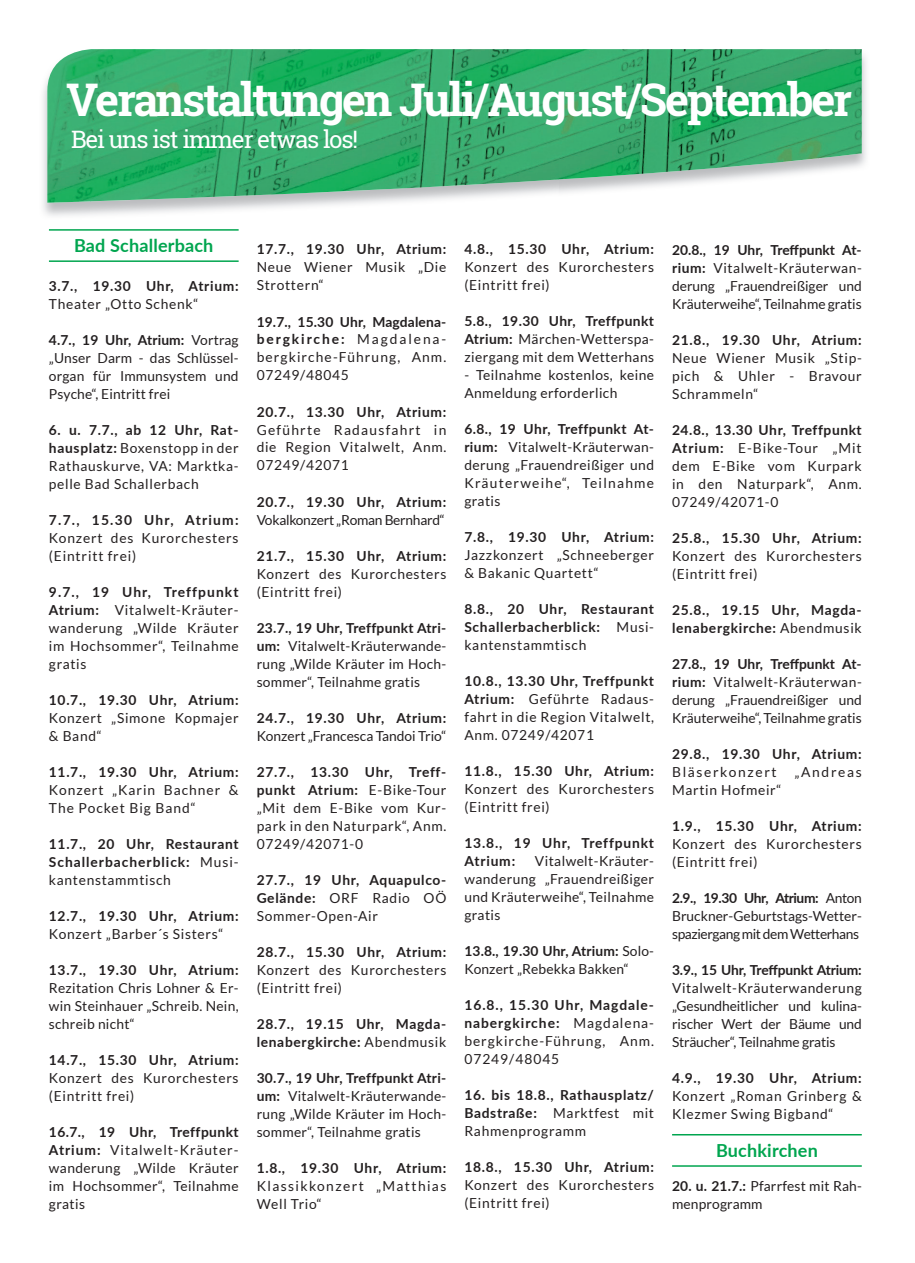
<style>
.page{position:relative;width:915px;height:1263px;background:#fff}
.page>*{position:absolute;margin:0;border:0;box-sizing:border-box;transform-origin:0 0}
.t1{font:700 45px "Roboto Slab";letter-spacing:-.05em;color:#fff}
.t2{font:24px "Roboto Slab";letter-spacing:-.05em;color:#fff}
.t3{font:700 18px "Lato";letter-spacing:.01em;color:#00a54f}
.t4{font:13.8px/18px "Lato";letter-spacing:.05em;color:#231f20;text-align:justify}
.t5{font:700 13.8px/18px "Lato";letter-spacing:.05em;color:#231f20;text-align:justify}
.t6{font:13.8px/18px "Lato";letter-spacing:.01em;color:#231f20}
.t7{font:13.8px/18px "Lato";letter-spacing:.03em;color:#231f20}
.t8{font:13.8px/18px "Lato";letter-spacing:.07em;color:#231f20}
.t9{font:13.8px/18px "Lato";letter-spacing:.1em;color:#231f20}
.t10{font:13.8px "Lato";color:#231f20}
.t11{font:700 13.8px "Lato";letter-spacing:-.01em;color:#231f20}
.t12{font:13.8px "Lato";letter-spacing:-.02em;color:#231f20}
.t13{font:700 13.8px "Lato";letter-spacing:.09em;color:#231f20}
.t14{font:13.8px "Lato";letter-spacing:.12em;color:#231f20}
.s1{font-weight:700}
.s2{font-weight:400}
</style>
<div class="page">
<img style="left:861px;top:49px;width:5px;height:117px">
<img style="left:47px;top:49px;width:814px;height:154px">
<hr style="left:49px;top:229px;width:189px;height:2px;background:#00a54f">
<hr style="left:49px;top:260px;width:189px;height:2px;background:#00a54f">
<hr style="left:671px;top:1134px;width:190px;height:1px;background:#00a54f">
<hr style="left:671px;top:1165px;width:190px;height:2px;background:#00a54f">
<h1 class="t1" style="left:66px;top:69px;width:787px">Veranstaltungen Juli/August/September</h1>
<h2 class="t2" style="left:71px;top:122px;width:288px">Bei uns ist immer etwas los!</h2>
<h3 class="t3" style="left:74px;top:232px;width:141px">Bad Schallerbach</h3>
<p class="t5" style="left:49px;top:276px;width:191px">3.7., 19.30 Uhr, Atrium:</p>
<p class="t4" style="left:49px;top:294px;width:151px">Theater „Otto Schenk“</p>
<p class="t4" style="left:49px;top:330px;width:191px"><span class="s1">4.7., 19 Uhr, Atrium:</span> Vortrag „Unser Darm - das Schlüssel&shy;organ für Immunsystem und Psyche“, Eintritt frei</p>
<p class="t4" style="left:49px;top:420px;width:191px"><span class="s1">6. u. 7.7., ab 12 Uhr, Rat&shy;hausplatz:</span> Boxenstopp in der Rathauskurve, VA: Marktka&shy;pelle Bad Schallerbach</p>
<p class="t13" style="left:49px;top:509px;width:191px">7.7., 15.30 Uhr, Atrium:</p>
<p class="t4" style="left:49px;top:528px;width:191px">Konzert des Kurorchesters (Eintritt frei)</p>
<p class="t4" style="left:49px;top:582px;width:191px"><span class="s1">9.7., 19 Uhr, Treffpunkt Atrium:</span> Vitalwelt-Kräuter&shy;wanderung „Wilde Kräuter im Hochsommer“, Teilnahme gratis</p>
<p class="t5" style="left:49px;top:690px;width:191px">10.7., 19.30 Uhr, Atrium:</p>
<p class="t4" style="left:49px;top:708px;width:191px">Konzert „Simone Kopmajer &amp; Band“</p>
<p class="t5" style="left:49px;top:762px;width:191px">11.7., 19.30 Uhr, Atrium:</p>
<p class="t8" style="left:49px;top:780px;width:191px">Konzert „Karin Bachner &amp;<br>The Pocket Big Band“</p>
<p class="t5" style="left:49px;top:834px;width:191px">11.7., 20 Uhr, Restaurant Schallerbacherblick: <span class="s2">Musi&shy;kantenstammtisch</span></p>
<p class="t5" style="left:49px;top:906px;width:191px">12.7., 19.30 Uhr, Atrium:</p>
<p class="t4" style="left:49px;top:924px;width:176px">Konzert „Barber´s Sisters“</p>
<p class="t5" style="left:49px;top:960px;width:191px">13.7., 19.30 Uhr, Atrium:</p>
<p class="t4" style="left:49px;top:978px;width:191px">Rezitation Chris Lohner &amp; Er&shy;win Steinhauer „Schreib. Nein, schreib nicht“</p>
<p class="t5" style="left:49px;top:1050px;width:191px">14.7., 15.30 Uhr, Atrium:</p>
<p class="t4" style="left:49px;top:1068px;width:191px">Konzert des Kurorchesters (Eintritt frei)</p>
<p class="t4" style="left:49px;top:1122px;width:191px"><span class="s1">16.7., 19 Uhr, Treffpunkt Atrium:</span> Vitalwelt-Kräuter&shy;wanderung „Wilde Kräuter im Hochsommer“, Teilnahme gratis</p>
<p class="t5" style="left:256px;top:240px;width:191px">17.7., 19.30 Uhr, Atrium:</p>
<p class="t4" style="left:256px;top:258px;width:191px">Neue Wiener Musik „Die<br>Strottern“</p>
<p class="t4" style="left:256px;top:312px;width:191px"><span class="s1">19.7., 15.30 Uhr, Magdalena&shy;bergkirche:</span> Magdalena&shy;bergkirche-Führung, Anm.<br>07249/48045</p>
<p class="t5" style="left:256px;top:402px;width:191px">20.7., 13.30 Uhr, Atrium:</p>
<p class="t4" style="left:256px;top:420px;width:191px">Geführte Radausfahrt in die Region Vitalwelt, Anm.<br>07249/42071</p>
<p class="t5" style="left:256px;top:492px;width:191px">20.7., 19.30 Uhr, Atrium:</p>
<p class="t12" style="left:256px;top:512px;width:190px">Vokalkonzert „Roman Bernhard“</p>
<p class="t5" style="left:256px;top:546px;width:191px">21.7., 15.30 Uhr, Atrium:</p>
<p class="t4" style="left:256px;top:564px;width:191px">Konzert des Kurorchesters (Eintritt frei)</p>
<p class="t4" style="left:256px;top:618px;width:191px"><span class="s1">23.7., 19 Uhr, Treffpunkt Atri&shy;um:</span> Vitalwelt-Kräuterwande&shy;rung „Wilde Kräuter im Hoch&shy;sommer“, Teilnahme gratis</p>
<p class="t5" style="left:256px;top:708px;width:191px">24.7., 19.30 Uhr, Atrium:</p>
<p class="t10" style="left:256px;top:728px;width:191px">Konzert „Francesca Tandoi Trio“</p>
<p class="t4" style="left:256px;top:762px;width:191px"><span class="s1">27.7., 13.30 Uhr, Treff&shy;punkt Atrium:</span> E-Bike-Tour „Mit dem E-Bike vom Kur&shy;park in den Naturpark“, Anm.<br>07249/42071-0</p>
<p class="t5" style="left:256px;top:870px;width:191px">27.7., 19 Uhr, Aquapulco-Gelände: <span class="s2">ORF Radio OÖ Sommer-Open-Air</span></p>
<p class="t5" style="left:256px;top:942px;width:191px">28.7., 15.30 Uhr, Atrium:</p>
<p class="t4" style="left:256px;top:960px;width:191px">Konzert des Kurorchesters (Eintritt frei)</p>
<p class="t5" style="left:256px;top:1014px;width:191px">28.7., 19.15 Uhr, Magda&shy;lenabergkirche: <span class="s2">Abendmusik</span></p>
<p class="t4" style="left:256px;top:1068px;width:191px"><span class="s1">30.7., 19 Uhr, Treffpunkt Atri&shy;um:</span> Vitalwelt-Kräuterwande&shy;rung „Wilde Kräuter im Hoch&shy;sommer“, Teilnahme gratis</p>
<p class="t5" style="left:256px;top:1158px;width:191px">1.8., 19.30 Uhr, Atrium:</p>
<p class="t9" style="left:256px;top:1176px;width:191px">Klassikkonzert „Matthias<br>Well Trio“</p>
<p class="t5" style="left:464px;top:240px;width:191px">4.8., 15.30 Uhr, Atrium:</p>
<p class="t4" style="left:464px;top:258px;width:191px">Konzert des Kurorchesters (Eintritt frei)</p>
<p class="t4" style="left:464px;top:312px;width:191px"><span class="s1">5.8., 19.30 Uhr, Treffpunkt Atrium:</span> Märchen-Wetterspa&shy;ziergang mit dem Wetterhans</p>
<p class="t7" style="left:464px;top:366px;width:191px">- Teilnahme kostenlos, keine<br>Anmeldung erforderlich</p>
<p class="t4" style="left:464px;top:420px;width:191px"><span class="s1">6.8., 19 Uhr, Treffpunkt At&shy;rium:</span> Vitalwelt-Kräuterwan&shy;derung „Frauendreißiger und Kräuterweihe“, Teilnahme gratis</p>
<p class="t5" style="left:464px;top:528px;width:191px">7.8., 19.30 Uhr, Atrium:</p>
<p class="t4" style="left:464px;top:546px;width:191px">Jazzkonzert „Schneeberger &amp; Bakanic Quartett“</p>
<p class="t5" style="left:464px;top:600px;width:191px">8.8., 20 Uhr, Restaurant Schallerbacherblick: <span class="s2">Musi&shy;kantenstammtisch</span></p>
<p class="t4" style="left:464px;top:672px;width:191px"><span class="s1">10.8., 13.30 Uhr, Treffpunkt Atrium:</span> Geführte Radaus&shy;fahrt in die Region Vitalwelt, Anm. 07249/42071</p>
<p class="t5" style="left:464px;top:762px;width:191px">11.8., 15.30 Uhr, Atrium:</p>
<p class="t4" style="left:464px;top:780px;width:191px">Konzert des Kurorchesters (Eintritt frei)</p>
<p class="t5" style="left:464px;top:834px;width:191px">13.8., 19 Uhr, Treffpunkt<br>Atrium:</p>
<p class="t4" style="left:464px;top:852px;width:191px;text-indent:71px">Vitalwelt-Kräuter&shy;wanderung „Frauendreißiger und Kräuterweihe“, Teilnahme gratis</p>
<p class="t6" style="left:464px;top:942px;width:191px"><span class="s1">13.8., 19.30 Uhr, Atrium:</span> Solo-<br>Konzert „Rebekka Bakken“</p>
<p class="t4" style="left:464px;top:996px;width:191px"><span class="s1">16.8., 15.30 Uhr, Magdale&shy;nabergkirche:</span> Magdalena&shy;bergkirche-Führung, Anm.<br>07249/48045</p>
<p class="t5" style="left:464px;top:1086px;width:191px">16. bis 18.8., Rathausplatz/ Badstraße: <span class="s2">Marktfest mit Rahmenprogramm</span></p>
<p class="t5" style="left:464px;top:1158px;width:191px">18.8., 15.30 Uhr, Atrium:</p>
<p class="t4" style="left:464px;top:1176px;width:191px">Konzert des Kurorchesters (Eintritt frei)</p>
<p class="t4" style="left:671px;top:240px;width:191px"><span class="s1">20.8., 19 Uhr, Treffpunkt At&shy;rium:</span> Vitalwelt-Kräuterwan&shy;derung „Frauendreißiger und Kräuterweihe“, Teilnahme gratis</p>
<p class="t5" style="left:671px;top:330px;width:191px">21.8., 19.30 Uhr, Atrium:</p>
<p class="t4" style="left:671px;top:348px;width:191px">Neue Wiener Musik „Stip&shy;pich &amp; Uhler - Bravour Schrammeln“</p>
<p class="t4" style="left:671px;top:420px;width:191px"><span class="s1">24.8., 13.30 Uhr, Treffpunkt Atrium:</span> E-Bike-Tour „Mit dem E-Bike vom Kurpark in den Naturpark“, Anm.<br>07249/42071-0</p>
<p class="t5" style="left:671px;top:528px;width:191px">25.8., 15.30 Uhr, Atrium:</p>
<p class="t4" style="left:671px;top:546px;width:191px">Konzert des Kurorchesters (Eintritt frei)</p>
<p class="t5" style="left:671px;top:600px;width:191px">25.8., 19.15 Uhr, Magda&shy;lenabergkirche: <span class="s2">Abendmusik</span></p>
<p class="t4" style="left:671px;top:654px;width:191px"><span class="s1">27.8., 19 Uhr, Treffpunkt At&shy;rium:</span> Vitalwelt-Kräuterwan&shy;derung „Frauendreißiger und Kräuterweihe“, Teilnahme gratis</p>
<p class="t5" style="left:671px;top:744px;width:191px">29.8., 19.30 Uhr, Atrium:</p>
<p class="t14" style="left:671px;top:764px;width:106px">Bläserkonzert</p>
<p class="t14" style="left:794px;top:764px;width:69px">„Andreas</p>
<p class="t4" style="left:671px;top:780px;width:111px">Martin Hofmeir“</p>
<p class="t5" style="left:671px;top:816px;width:191px">1.9., 15.30 Uhr, Atrium:</p>
<p class="t4" style="left:671px;top:834px;width:191px">Konzert des Kurorchesters (Eintritt frei)</p>
<p class="t4" style="left:671px;top:888px;width:191px"><span class="s1">2.9., 19.30 Uhr, Atrium:</span> Anton Bruckner-Geburtstags-Wetter&shy;spaziergang mit dem Wetterhans</p>
<p class="t11" style="left:671px;top:959px;width:191px">3.9., 15 Uhr, Treffpunkt Atrium:</p>
<p class="t4" style="left:671px;top:978px;width:191px">Vitalwelt-Kräuterwanderung „Gesundheitlicher und kulina&shy;rischer Wert der Bäume und Sträucher“, Teilnahme gratis</p>
<p class="t5" style="left:671px;top:1068px;width:191px">4.9., 19.30 Uhr, Atrium:</p>
<p class="t4" style="left:671px;top:1086px;width:191px">Konzert „Roman Grinberg &amp;<br>Klezmer Swing Bigband“</p>
<h3 class="t3" style="left:715px;top:1137px;width:103px">Buchkirchen</h3>
<p class="t6" style="left:671px;top:1176px;width:191px"><span class="s1">20. u. 21.7.:</span> Pfarrfest mit Rah&shy;menprogramm</p>
</div>
